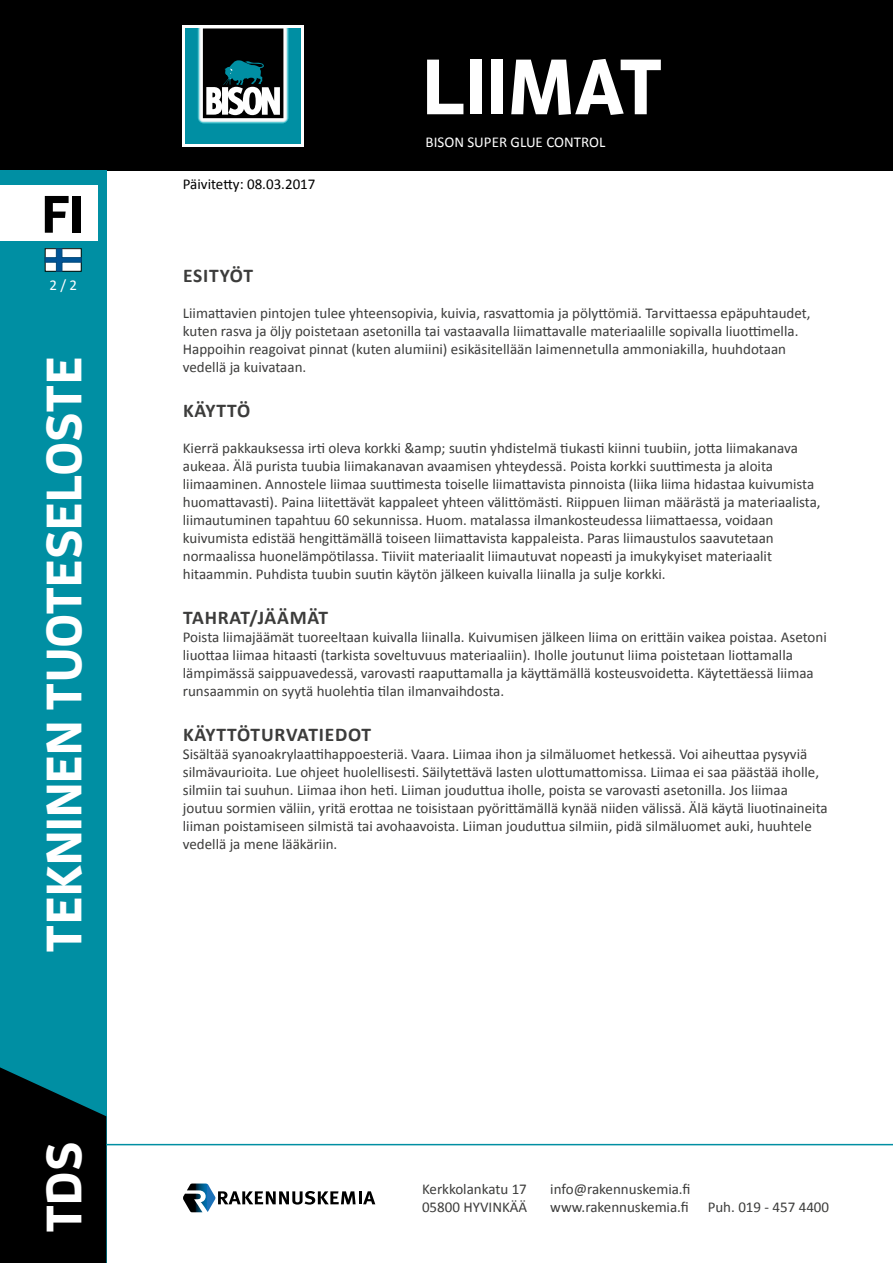
<style>
.page{position:relative;width:893px;height:1263px;background:#fff}
.page>*{position:absolute;margin:0;border:0;box-sizing:border-box;transform-origin:0 0}
.t1{font:700 78.15px "Enzo OT";color:#fff}
.t2{font:700 52.5px "Enzo OT";color:#000}
.t3{font:700 49.5px "Enzo OT";color:#fff}
.technical_data_parag{font:700 19.5px "Calibri";letter-spacing:.04em;color:#3c3c3b}
.technical_data_parag-2{font:15px/18px "Calibri";color:#3c3c3b}
.t4{font:15px "Calibri";color:#fff}
.t5{font:15px "Calibri";color:#000}
</style>
<div class="page">
<div style="left:0;top:0;width:893px;height:170px;background:#000"></div>
<div style="left:0;top:170px;width:106px;height:1093px;background:#008fa3"></div>
<svg style="left:0;top:1067px;width:106px;height:196px;background:#001214"></svg>
<hr style="left:106px;top:1144px;width:787px;height:1px;background:#008fa3">
<div style="left:0;top:186px;width:98px;height:55px;background:#fff"></div>
<svg style="left:183px;top:1183px;width:192px;height:29px"></svg>
<svg style="left:45px;top:248px;width:36px;height:23px"></svg>
<svg style="left:183px;top:26px;width:121px;height:121px"></svg>
<div style="left:186px;top:29px;width:115px;height:115px;background:#008fa3"></div>
<svg style="left:197px;top:29px;width:92px;height:95px;background:#4b5e60"></svg>
<h2 class="t2" style="left:42px;top:181px;width:44px">FI</h2>
<p class="t4" style="left:49px;top:276px;width:29px">2 / 2</p>
<h3 class="t3" style="left:33px;top:952px;width:597px;rotate:-90deg">TEKNINEN TUOTESELOSTE</h3>
<h3 class="t3" style="left:33px;top:1233px;width:93px;rotate:-90deg">TDS</h3>
<h1 class="t1" style="left:422px;top:38px;width:242px">LIIMAT</h1>
<p class="t5" style="left:183px;top:174px;width:134px">Päivitetty: 08.03.2017</p>
<p class="t4" style="left:426px;top:132px;width:181px">BISON SUPER GLUE CONTROL</p>
<p class="technical_data_parag" style="left:183px;top:263px;width:71px">ESITYÖT</p>
<p class="technical_data_parag-2" style="left:183px;top:304px;width:629px">Liimattavien pintojen tulee yhteensopivia, kuivia, rasvattomia ja pölyttömiä. Tarvittaessa epäpuhtaudet, kuten rasva ja öljy poistetaan asetonilla tai vastaavalla liimattavalle materiaalille sopivalla liuottimella.<br>Happoihin reagoivat pinnat (kuten alumiini) esikäsitellään laimennetulla ammoniakilla, huuhdotaan vedellä ja kuivataan.</p>
<p class="technical_data_parag" style="left:183px;top:398px;width:69px">KÄYTTÖ</p>
<p class="technical_data_parag-2" style="left:183px;top:439px;width:639px">Kierrä pakkauksessa irti oleva korkki &amp;amp; suutin yhdistelmä tiukasti kiinni tuubiin, jotta liimakanava aukeaa. Älä purista tuubia liimakanavan avaamisen yhteydessä. Poista korkki suuttimesta ja aloita liimaaminen. Annostele liimaa suuttimesta toiselle liimattavista pinnoista (liika liima hidastaa kuivumista huomattavasti). Paina liitettävät kappaleet yhteen välittömästi. Riippuen liiman määrästä ja materiaalista, liimautuminen tapahtuu 60 sekunnissa. Huom. matalassa ilmankosteudessa liimattaessa, voidaan kuivumista edistää hengittämällä toiseen liimattavista kappaleista. Paras liimaustulos saavutetaan normaalissa huonelämpötilassa. Tiiviit materiaalit liimautuvat nopeasti ja imukykyiset materiaalit hitaammin. Puhdista tuubin suutin käytön jälkeen kuivalla liinalla ja sulje korkki.</p>
<p class="technical_data_parag" style="left:183px;top:605px;width:146px">TAHRAT/JÄÄMÄT</p>
<p class="technical_data_parag-2" style="left:183px;top:628px;width:645px">Poista liimajäämät tuoreeltaan kuivalla liinalla. Kuivumisen jälkeen liima on erittäin vaikea poistaa. Asetoni liuottaa liimaa hitaasti (tarkista soveltuvuus materiaaliin). Iholle joutunut liima poistetaan liottamalla lämpimässä saippuavedessä, varovasti raaputtamalla ja käyttämällä kosteusvoidetta. Käytettäessä liimaa runsaammin on syytä huolehtia tilan ilmanvaihdosta.</p>
<p class="technical_data_parag" style="left:183px;top:722px;width:189px">KÄYTTÖTURVATIEDOT</p>
<p class="technical_data_parag-2" style="left:183px;top:745px;width:646px">Sisältää syanoakrylaattihappoesteriä. Vaara. Liimaa ihon ja silmäluomet hetkessä. Voi aiheuttaa pysyviä silmävaurioita. Lue ohjeet huolellisesti. Säilytettävä lasten ulottumattomissa. Liimaa ei saa päästää iholle, silmiin tai suuhun. Liimaa ihon heti. Liiman jouduttua iholle, poista se varovasti asetonilla. Jos liimaa joutuu sormien väliin, yritä erottaa ne toisistaan pyörittämällä kynää niiden välissä. Älä käytä liuotinaineita liiman poistamiseen silmistä tai avohaavoista. Liiman jouduttua silmiin, pidä silmäluomet auki, huuhtele vedellä ja mene lääkäriin.</p>
<p class="technical_data_parag-2" style="left:422px;top:1180px;width:107px">Kerkkolankatu 17<br>05800 HYVINKÄÄ</p>
<p class="technical_data_parag-2" style="left:550px;top:1180px;width:142px">info@rakennuskemia.fi www.rakennuskemia.fi</p>
<p class="technical_data_parag-2" style="left:708px;top:1198px;width:123px">Puh. 019 - 457 4400</p>
</div>
